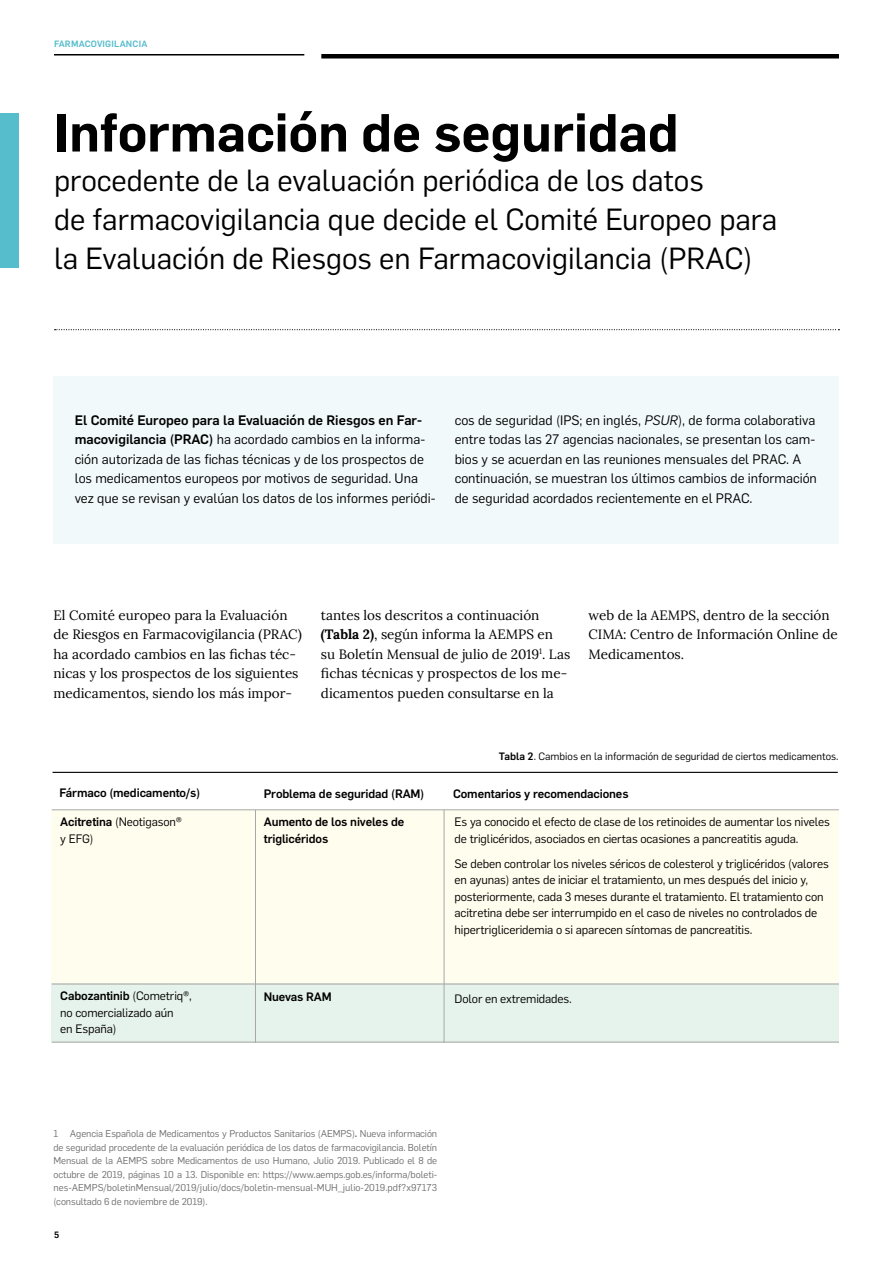
<style>
.page{position:relative;width:893px;height:1263px;background:#fff}
.page>*{position:absolute;margin:0;border:0;box-sizing:border-box;transform-origin:0 0}
.t1{font:600 52.5px "Flama";color:#000}
.t2{font:30px/39px "Flama";color:#000}
.t3{font:13.5px/19.5px "Flama";color:#000}
.t4{font:13.5px/19.5px "Lora";color:#000}
.t5{font:12px/16.5px "Flama";letter-spacing:-.01em;color:#000}
.t6{font:500 12px/16.5px "Flama";letter-spacing:-.01em;color:#000}
.t7{font:10.5px "Flama";color:#000}
.t8{font:9.75px/13.5px "Flama";letter-spacing:-.01em;color:#706f6f;text-align:justify}
.t9{font:500 9px "Flama";letter-spacing:.02em;color:#55bdcc}
.t10{font:500 9px "Flama";color:#000}
.s1{font-weight:500}
.s2{font-style:italic}
.s3{font-weight:700}
</style>
<div class="page">
<div style="left:0;top:113px;width:18px;height:155px;background:#55bdcc"></div>
<svg style="left:55px;top:329px;width:784px;height:1px"></svg>
<div style="left:53px;top:376px;width:786px;height:168px;background:#f2f9fb"></div>
<div style="left:52px;top:809px;width:787px;height:234px;background:#fffdee"></div>
<hr style="left:52px;top:809px;width:787px;height:1px;background:#a7a8a9">
<div style="left:52px;top:983px;width:787px;height:60px;background:#e6f3ed"></div>
<hr style="left:52px;top:984px;width:787px;height:1px;background:#a7a8a9">
<hr style="left:52px;top:1042px;width:787px;height:1px;background:#a7a8a9">
<hr style="left:53px;top:772px;width:785px;height:1px;background:#000">
<hr style="left:255px;top:810px;width:1px;height:233px;background:#a7a8a9">
<hr style="left:444px;top:810px;width:1px;height:233px;background:#a7a8a9">
<div style="left:321px;top:54px;width:518px;height:5px;background:#000"></div>
<hr style="left:54px;top:54px;width:250px;height:2px;background:#000">
<p class="t9" style="left:54px;top:37px;width:95px">FARMACOVIGILANCIA</p>
<h1 class="t1" style="left:54px;top:95px;width:626px">Información de seguridad</h1>
<h2 class="t2" style="left:54px;top:158px;width:725px">procedente de la evaluación periódica de los datos<br>de farmacovigilancia que decide el Comité Europeo para la Evaluación de Riesgos en Farmacovigilancia (PRAC)</h2>
<p class="t3" style="left:75px;top:409px;width:362px"><span class="s1">El Comité Europeo para la Evaluación de Riesgos en Far&shy;macovigilancia (PRAC)</span> ha acordado cambios en la informa&shy;ción autorizada de las fichas técnicas y de los prospectos de los medicamentos europeos por motivos de seguridad. Una vez que se revisan y evalúan los datos de los informes periódi-</p>
<p class="t3" style="left:455px;top:409px;width:364px">cos de seguridad (IPS; en inglés, <span class="s2">PSUR</span>), de forma colaborativa entre todas las 27 agencias nacionales, se presentan los cam&shy;bios y se acuerdan en las reuniones mensuales del PRAC. A continuación, se muestran los últimos cambios de información de seguridad acordados recientemente en el PRAC.</p>
<p class="t4" style="left:53px;top:604px;width:250px">El Comité europeo para la Evaluación de Riesgos en Farmacovigilancia (PRAC) ha acordado cambios en las fichas téc&shy;nicas y los prospectos de los siguientes medicamentos, siendo los más impor-</p>
<p class="t4" style="left:321px;top:604px;width:251px">tantes los descritos a continuación <span class="s3">(Tabla 2)</span>, según informa la AEMPS en su Boletín Mensual de julio de 2019<sup>1</sup>. Las fichas técnicas y prospectos de los me&shy;dicamentos pueden consultarse en la</p>
<p class="t4" style="left:588px;top:604px;width:251px">web de la AEMPS, dentro de la sección<br>CIMA: Centro de Información Online de<br>Medicamentos.</p>
<p class="t7" style="left:499px;top:749px;width:341px"><span class="s1">Tabla 2</span>. Cambios en la información de seguridad de ciertos medicamentos.</p>
<p class="t6" style="left:60px;top:783px;width:142px">Fármaco (medicamento/s)</p>
<p class="t6" style="left:264px;top:785px;width:162px">Problema de seguridad (RAM)</p>
<p class="t6" style="left:453px;top:785px;width:177px">Comentarios y recomendaciones</p>
<p class="t5" style="left:60px;top:813px;width:123px"><span class="s1">Acitretina</span> (Neotigason® y EFG)</p>
<p class="t6" style="left:264px;top:813px;width:142px">Aumento de los niveles de triglicéridos</p>
<p class="t5" style="left:455px;top:813px;width:377px">Es ya conocido el efecto de clase de los retinoides de aumentar los niveles de triglicéridos, asociados en ciertas ocasiones a pancreatitis aguda.</p>
<p class="t5" style="left:455px;top:854px;width:376px">Se deben controlar los niveles séricos de colesterol y triglicéridos (valores en ayunas) antes de iniciar el tratamiento, un mes después del inicio y, posteriormente, cada 3 meses durante el tratamiento. El tratamiento con acitretina debe ser interrumpido en el caso de niveles no controlados de hipertrigliceridemia o si aparecen síntomas de pancreatitis.</p>
<p class="t5" style="left:60px;top:987px;width:133px"><span class="s1">Cabozantinib</span> (Cometriq®, no comercializado aún<br>en España)</p>
<p class="t6" style="left:264px;top:988px;width:69px">Nuevas RAM</p>
<p class="t5" style="left:455px;top:990px;width:119px">Dolor en extremidades.</p>
<p class="t8" style="left:53px;top:1126px;width:385px">1 Agencia Española de Medicamentos y Productos Sanitarios (AEMPS)<span class="s1">.</span> Nueva información de seguridad procedente de la evaluación periódica de los datos de farmacovigilancia. Boletín Mensual de la AEMPS sobre Medicamentos de uso Humano, Julio 2019. Publicado el 8 de octubre de 2019, páginas 10 a 13. Disponible en: https://www.aemps.gob.es/informa/boleti&shy;nes-AEMPS/boletinMensual/2019/julio/docs/boletin-mensual-MUH_julio-2019.pdf?x97173 (consultado 6 de noviembre de 2019).</p>
<p class="t10" style="left:54px;top:1229px;width:7px">5</p>
</div>
